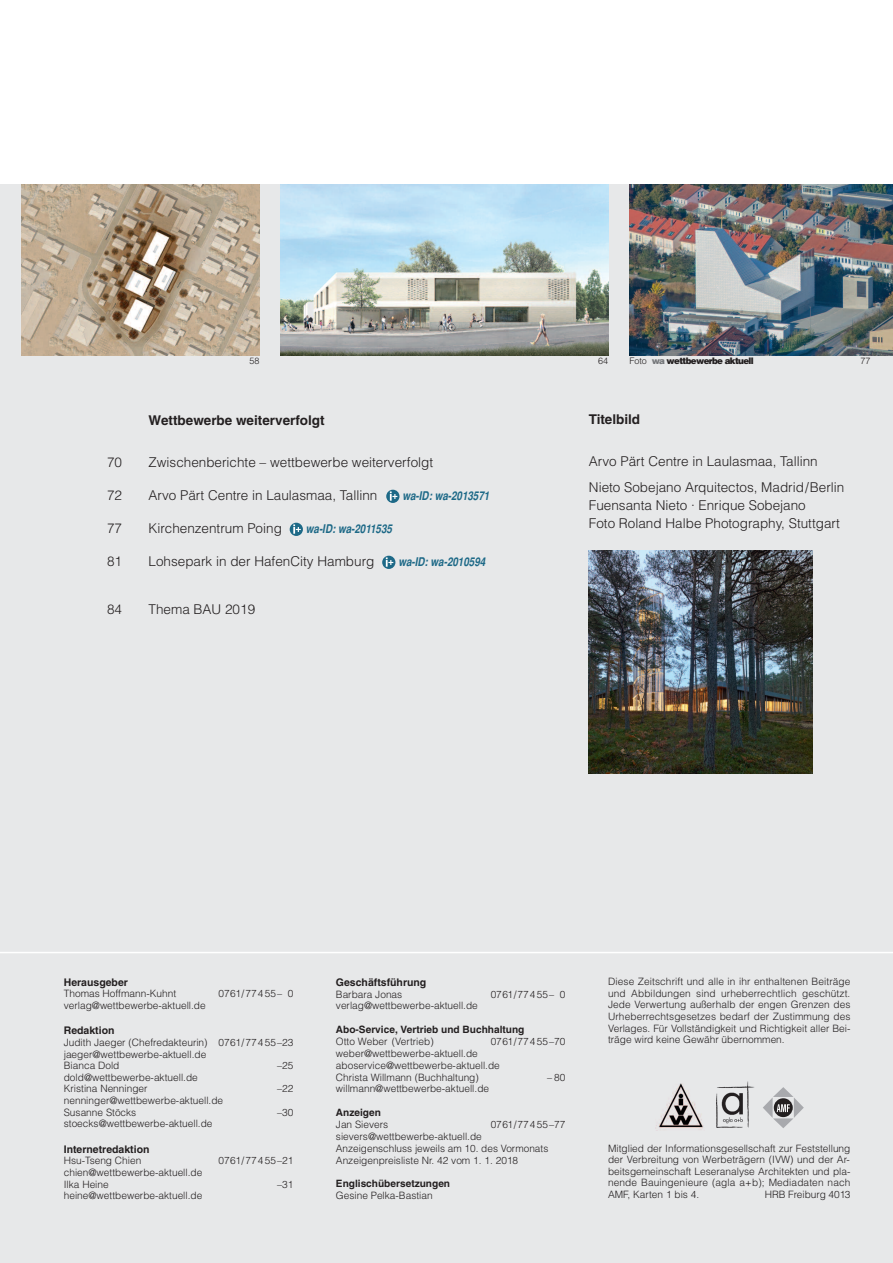
<style>
.page{position:relative;width:893px;height:1263px;background:#fff}
.page>*{position:absolute;margin:0;border:0;box-sizing:border-box;transform-origin:0 0}
.t1{font:300 13.5px/25.5px "Helvetica";color:#231f20}
.t2{font:700 13.5px "Helvetica";color:#231f20}
.t3{font:italic 700 condensed 12px "Helvetica";color:#1d6987}
.t4{font:700 10.5px "Helvetica";color:#231f20}
.t5{font:300 10.2px/11.6px "Helvetica";color:#231f20}
.t6{font:700 10.2px "Helvetica";color:#231f20}
.t7{font:900 9px "Helvetica";letter-spacing:-.075em;color:#231f20}
.t8{font:300 9px "Helvetica";color:#231f20}
.s1{font-weight:300}
.s2{color:#76787b}
</style>
<div class="page">
<div style="left:0;top:185px;width:893px;height:1078px;background:#e7e8e9"></div>
<img style="left:21px;top:185px;width:238px;height:170px">
<img style="left:281px;top:185px;width:327px;height:170px">
<img style="left:629px;top:185px;width:264px;height:170px">
<svg style="left:290px;top:523px;width:13px;height:13px"></svg>
<svg style="left:293px;top:524px;width:8px;height:10px"></svg>
<svg style="left:382px;top:556px;width:13px;height:13px"></svg>
<svg style="left:386px;top:557px;width:7px;height:10px"></svg>
<svg style="left:386px;top:490px;width:13px;height:13px"></svg>
<svg style="left:390px;top:491px;width:7px;height:10px"></svg>
<img style="left:589px;top:551px;width:223px;height:223px">
<svg style="left:814px;top:824px;width:5px;height:5px"></svg>
<hr style="left:0;top:952px;width:893px;height:1px;background:#fff">
<svg style="left:763px;top:1087px;width:41px;height:41px"></svg>
<img style="left:655px;top:1084px;width:49px;height:46px">
<img style="left:716px;top:1081px;width:42px;height:46px">
<p class="t8" style="left:249px;top:355px;width:12px">58</p>
<p class="t8" style="left:598px;top:355px;width:12px">64</p>
<p class="t7" style="left:629px;top:355px;width:126px"><span class="s1">Foto</span> <span class="s2">wa</span> wettbewerbe aktuell</p>
<p class="t8" style="left:860px;top:355px;width:12px">77</p>
<h1 class="t2" style="left:149px;top:415px;width:178px">Wettbewerbe weiterverfolgt</h1>
<h1 class="t1" style="left:107px;top:449px;width:17px">70</h1>
<h1 class="t1" style="left:149px;top:449px;width:286px">Zwischenberichte – wettbewerbe weiterverfolgt</h1>
<h1 class="t1" style="left:107px;top:482px;width:17px">72</h1>
<h1 class="t1" style="left:149px;top:482px;width:230px">Arvo Pärt Centre in Laulasmaa, Tallinn</h1>
<p class="t3" style="left:402px;top:489px;width:88px">wa-ID: wa-2013571</p>
<h1 class="t1" style="left:107px;top:515px;width:17px">77</h1>
<h1 class="t1" style="left:149px;top:515px;width:135px">Kirchenzentrum Poing</h1>
<p class="t3" style="left:306px;top:522px;width:88px">wa-ID: wa-2011535</p>
<h1 class="t1" style="left:107px;top:548px;width:17px">81</h1>
<h1 class="t1" style="left:149px;top:548px;width:227px">Lohsepark in der HafenCity Hamburg</h1>
<p class="t3" style="left:398px;top:555px;width:88px">wa-ID: wa-2010594</p>
<h1 class="t1" style="left:107px;top:596px;width:17px">84</h1>
<h1 class="t1" style="left:149px;top:596px;width:108px">Thema BAU 2019</h1>
<h1 class="t2" style="left:589px;top:415px;width:53px">Titelbild</h1>
<h1 class="t1" style="left:589px;top:449px;width:257px">Arvo Pärt Centre in Laulasmaa, Tallinn<br>Nieto Sobejano Arquitectos, Madrid/Berlin</h1>
<h1 class="t1" style="left:589px;top:496px;width:253px;line-height:18px">Fuensanta Nieto · Enrique Sobejano<br>Foto Roland Halbe Photography, Stuttgart</h1>
<p class="t4" style="left:64px;top:978px;width:66px">Herausgeber</p>
<p class="t5" style="left:64px;top:988px;width:114px">Thomas Hoffmann-Kuhnt</p>
<p class="t5" style="left:219px;top:988px;width:76px">0761/77455– 0</p>
<p class="t5" style="left:64px;top:1000px;width:144px">verlag@wettbewerbe-aktuell.de</p>
<p class="t4" style="left:64px;top:1027px;width:52px">Redaktion</p>
<p class="t5" style="left:64px;top:1037px;width:231px">Judith Jaeger (Chefredakteurin) 0761/774 55–23 jaeger@wettbewerbe-aktuell.de<br>Bianca Dold</p>
<p class="t5" style="left:277px;top:1060px;width:18px">–25</p>
<p class="t5" style="left:64px;top:1071px;width:136px">dold@wettbewerbe-aktuell.de<br>Kristina Nenninger</p>
<p class="t5" style="left:277px;top:1083px;width:18px">–22</p>
<p class="t5" style="left:64px;top:1095px;width:161px">nenninger@wettbewerbe-aktuell.de<br>Susanne Stöcks</p>
<p class="t5" style="left:277px;top:1106px;width:18px">–30</p>
<p class="t5" style="left:64px;top:1118px;width:150px">stoecks@wettbewerbe-aktuell.de</p>
<p class="t4" style="left:64px;top:1145px;width:87px">Internetredaktion</p>
<p class="t5" style="left:64px;top:1155px;width:79px">Hsu-Tseng Chien</p>
<p class="t5" style="left:219px;top:1155px;width:76px">0761/774 55–21</p>
<p class="t5" style="left:64px;top:1167px;width:140px">chien@wettbewerbe-aktuell.de<br>Ilka Heine</p>
<p class="t5" style="left:277px;top:1178px;width:18px">–31</p>
<p class="t5" style="left:64px;top:1190px;width:140px">heine@wettbewerbe-aktuell.de</p>
<p class="t4" style="left:336px;top:978px;width:92px">Geschäftsführung</p>
<p class="t5" style="left:336px;top:988px;width:68px">Barbara Jonas</p>
<p class="t5" style="left:491px;top:988px;width:76px">0761/77455– 0</p>
<p class="t5" style="left:336px;top:1000px;width:144px">verlag@wettbewerbe-aktuell.de</p>
<p class="t6" style="left:336px;top:1026px;width:190px">Abo-Service, Vertrieb und Buchhaltung</p>
<p class="t5" style="left:336px;top:1036px;width:99px">Otto Weber (Vertrieb)</p>
<p class="t5" style="left:491px;top:1036px;width:76px">0761/774 55–70</p>
<p class="t5" style="left:336px;top:1047px;width:165px">weber@wettbewerbe-aktuell.de aboservice@wettbewerbe-aktuell.de<br>Christa Willmann (Buchhaltung)</p>
<p class="t5" style="left:547px;top:1071px;width:20px">–80</p>
<p class="t5" style="left:336px;top:1083px;width:155px">willmann@wettbewerbe-aktuell.de</p>
<p class="t6" style="left:336px;top:1109px;width:47px">Anzeigen</p>
<p class="t5" style="left:336px;top:1119px;width:54px">Jan Sievers</p>
<p class="t5" style="left:491px;top:1119px;width:76px">0761/774 55–77</p>
<p class="t5" style="left:336px;top:1130px;width:214px">sievers@wettbewerbe-aktuell.de<br>Anzeigenschluss jeweils am 10. des Vormonats<br>Anzeigenpreisliste Nr. 42 vom 1. 1. 2018</p>
<p class="t6" style="left:336px;top:1180px;width:116px">Englischübersetzungen</p>
<p class="t5" style="left:336px;top:1190px;width:98px">Gesine Pelka-Bastian</p>
<p class="t5" style="left:608px;top:976px;width:244px;text-align:justify">Diese Zeitschrift und alle in ihr enthaltenen Beiträge und Abbildungen sind urheberrechtlich geschützt.<br>Jede Verwertung außerhalb der engen Grenzen des Urheberrechtsgesetzes bedarf der Zustimmung des Verlages. Für Vollständigkeit und Richtigkeit aller Bei&shy;träge wird keine Gewähr übernommen.</p>
<p class="t5" style="left:608px;top:1142px;width:244px;text-align:justify">Mitglied der Informationsgesellschaft zur Feststellung der Verbreitung von Werbeträgern (IVW) und der Ar&shy;beitsgemeinschaft Leseranalyse Architekten und pla&shy;nende Bauingenieure (agla a+b); Mediadaten nach AMF, Karten 1 bis 4.</p>
<p class="t5" style="left:765px;top:1188px;width:87px">HRB Freiburg 4013</p>
</div>
